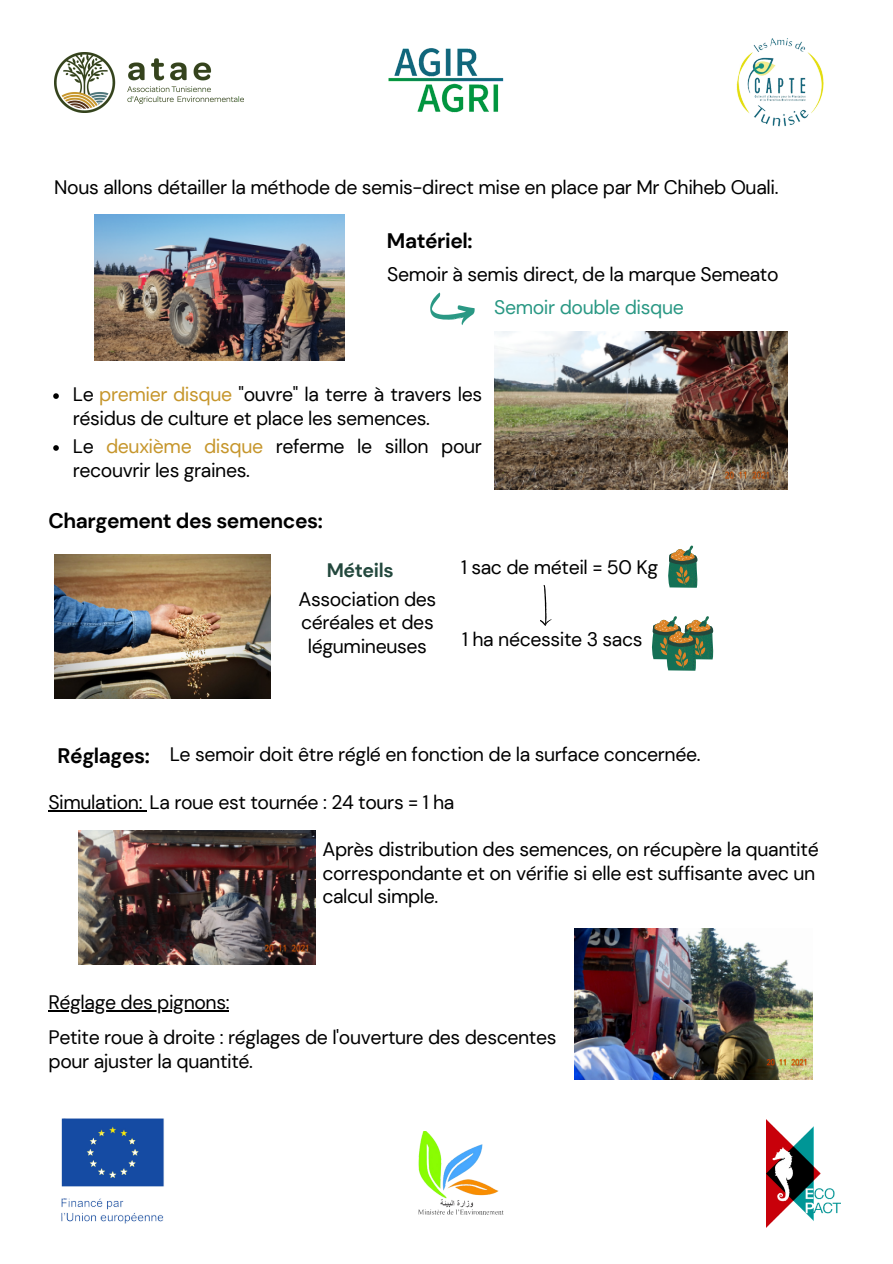
<style>
.page{position:relative;width:893px;height:1264px;background:#fff}
.page>*{position:absolute;margin:0;border:0;box-sizing:border-box;transform-origin:0 0}
.t1{font:700 21px "DM Sans";letter-spacing:-.02em;color:#000}
.t2{font:19.5px/23.5px "DM Sans";letter-spacing:-.02em;color:#000}
.t3{font:19.5px "DM Sans";letter-spacing:-.02em;color:#2a9884}
.t4{font:700 19.5px "DM Sans";letter-spacing:-.02em;color:#23483d}
.s1{color:#c6962c}
.s2{font-weight:700;font-size:21px}
</style>
<div class="page">
<img style="left:54px;top:52px;width:189px;height:61px">
<img style="left:388px;top:48px;width:116px;height:65px">
<img style="left:736px;top:38px;width:88px;height:89px">
<img style="left:61px;top:1118px;width:103px;height:106px">
<img style="left:418px;top:1131px;width:86px;height:82px">
<img style="left:766px;top:1119px;width:74px;height:107px">
<img style="left:94px;top:214px;width:251px;height:146px">
<img style="left:494px;top:332px;width:293px;height:157px">
<svg style="left:430px;top:292px;width:44px;height:33px"></svg>
<svg style="left:668px;top:545px;width:30px;height:42px"></svg>
<svg style="left:652px;top:616px;width:62px;height:54px"></svg>
<svg style="left:540px;top:585px;width:12px;height:41px"></svg>
<img style="left:78px;top:830px;width:237px;height:134px">
<img style="left:574px;top:928px;width:238px;height:151px">
<svg style="left:53px;top:393px;width:6px;height:6px"></svg>
<svg style="left:53px;top:445px;width:6px;height:6px"></svg>
<hr style="left:48px;top:810px;width:94px;height:1px;background:#000">
<hr style="left:48px;top:1010px;width:181px;height:1px;background:#000">
<img style="left:54px;top:554px;width:216px;height:144px">
<p class="t2" style="left:54px;top:175px;width:725px">Nous allons détailler la méthode de semis-direct mise en place par Mr Chiheb Ouali.</p>
<p class="t1" style="left:387px;top:227px;width:87px">Matériel:</p>
<p class="t2" style="left:387px;top:262px;width:393px">Semoir à semis direct, de la marque Semeato</p>
<p class="t3" style="left:494px;top:295px;width:191px">Semoir double disque</p>
<p class="t2" style="left:73px;top:383px;width:411px">Le <span class="s1">premier disque</span> "ouvre" la terre à travers les résidus de culture et place les semences.</p>
<p class="t2" style="left:73px;top:434px;width:410px">Le <span class="s1">deuxième disque</span> referme le sillon pour recouvrir les graines.</p>
<p class="t1" style="left:49px;top:507px;width:276px">Chargement des semences:</p>
<p class="t4" style="left:326px;top:558px;width:68px">Méteils</p>
<p class="t2" style="left:461px;top:556px;width:198px">1 sac de méteil = 50 Kg</p>
<p class="t2" style="left:298px;top:587px;width:139px;text-align:center">Association des céréales et des légumineuses</p>
<p class="t2" style="left:462px;top:628px;width:182px">1 ha nécessite 3 sacs</p>
<p class="t2" style="left:58px;top:743px;width:644px"><span class="s2">Réglages:</span> Le semoir doit être réglé en fonction de la surface concernée.</p>
<p class="t2" style="left:48px;top:790px;width:407px">Simulation: La roue est tournée : 24 tours = 1 ha</p>
<p class="t2" style="left:322px;top:837px;width:498px">Après distribution des semences, on récupère la quantité correspondante et on vérifie si elle est suffisante avec un calcul simple.</p>
<p class="t2" style="left:48px;top:985px;width:509px;line-height:35px">Réglage des pignons:<br>Petite roue à droite : réglages de l'ouverture des descentes</p>
<p class="t2" style="left:49px;top:1049px;width:206px">pour ajuster la quantité.</p>
</div>
